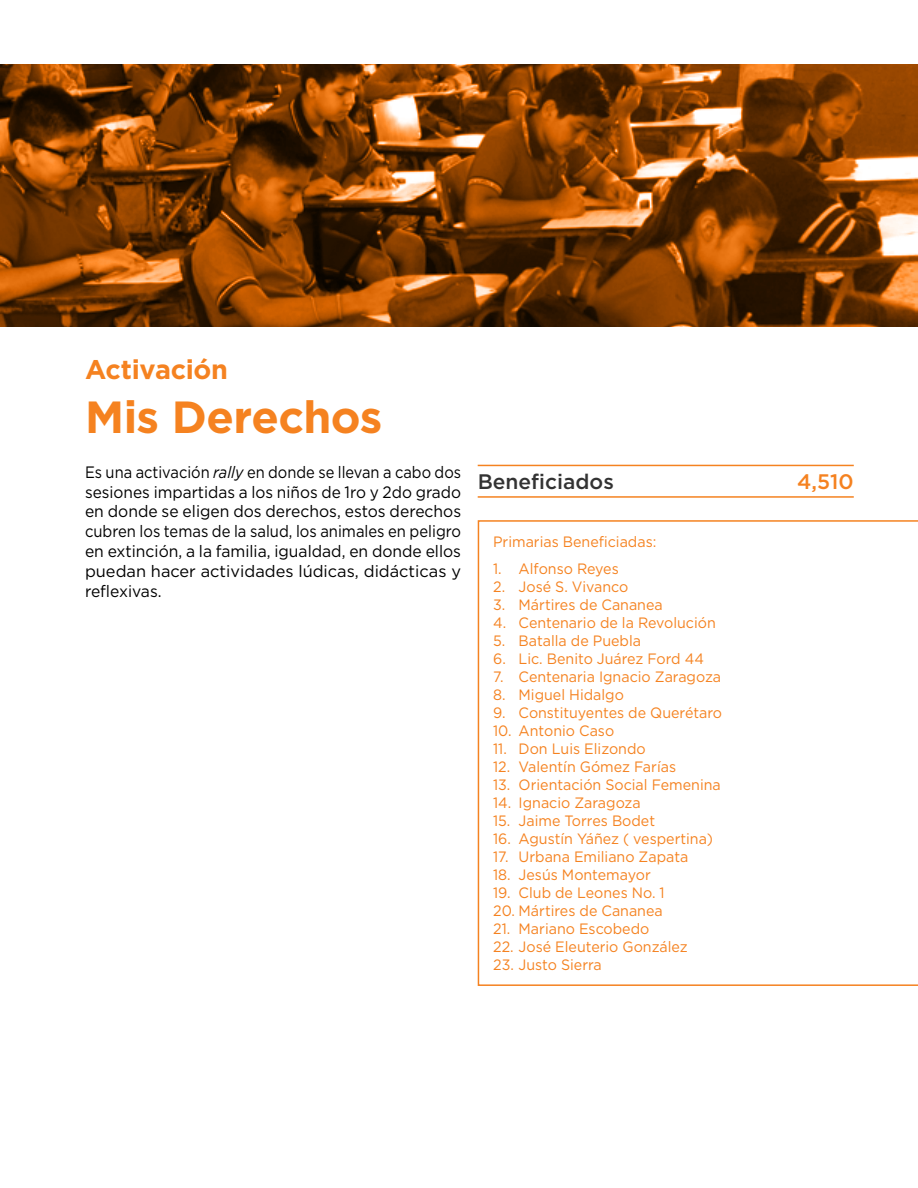
<style>
.page{position:relative;width:918px;height:1188px;background:#fff}
.page>*{position:absolute;margin:0;border:0;box-sizing:border-box;transform-origin:0 0}
.t1{font:700 45px "Gotham";letter-spacing:-.015em;color:#f58220}
.t2{font:700 27px "Gotham";letter-spacing:-.015em;color:#f58220}
.t3{font:500 21px "Gotham";color:#333}
.t4{font:500 21px "Gotham";color:#f58220}
.t5{font:16.5px/19.8px "Gotham";color:#000;text-align:justify;scale:.89 1}
.t6{font:15px "Gotham";color:#f58220;scale:.95 1}
.s1{font-style:italic}
</style>
<div class="page">
<svg style="left:0;top:64px;width:918px;height:263px;background:#81420b"></svg>
<hr style="left:478px;top:465px;width:376px;height:1px;background:#f58220">
<hr style="left:478px;top:496px;width:376px;height:2px;background:#f58220">
<div style="left:478px;top:520px;width:440px;height:466px;border:2px solid #f58220"></div>
<h2 class="t2" style="left:85px;top:351px;width:145px">Activación</h2>
<h1 class="t1" style="left:85px;top:387px;width:299px">Mis Derechos</h1>
<p class="t5" style="left:85px;top:462px;width:424px">Es una activación <span class="s1">rally</span> en donde se llevan a cabo dos sesiones impartidas a los niños de 1ro y 2do grado en donde se eligen dos derechos, estos derechos cubren los temas de la salud, los animales en peligro en extinción, a la familia, igualdad, en donde ellos puedan hacer actividades lúdicas, didácticas y reflexivas.</p>
<h3 class="t3" style="left:478px;top:468px;width:138px">Beneficiados</h3>
<h3 class="t4" style="left:797px;top:468px;width:58px">4,510</h3>
<p class="t6" style="left:493px;top:532px;width:173px">Primarias Beneficiadas:</p>
<p class="t6" style="left:493px;top:559px;width:134px">1. Alfonso Reyes</p>
<p class="t6" style="left:493px;top:577px;width:144px">2. José S. Vivanco</p>
<p class="t6" style="left:493px;top:595px;width:180px">3. Mártires de Cananea</p>
<p class="t6" style="left:493px;top:613px;width:236px">4. Centenario de la Revolución</p>
<p class="t6" style="left:493px;top:631px;width:157px">5. Batalla de Puebla</p>
<p class="t6" style="left:493px;top:649px;width:223px">6. Lic. Benito Juárez Ford 44</p>
<p class="t6" style="left:493px;top:667px;width:242px">7. Centenaria Ignacio Zaragoza</p>
<p class="t6" style="left:493px;top:685px;width:139px">8. Miguel Hidalgo</p>
<p class="t6" style="left:493px;top:703px;width:243px">9. Constituyentes de Querétaro</p>
<p class="t6" style="left:493px;top:721px;width:129px">10. Antonio Caso</p>
<p class="t6" style="left:493px;top:739px;width:162px">11. Don Luis Elizondo</p>
<p class="t6" style="left:493px;top:757px;width:194px">12. Valentín Gómez Farías</p>
<p class="t6" style="left:493px;top:775px;width:241px">13. Orientación Social Femenina</p>
<p class="t6" style="left:493px;top:793px;width:157px">14. Ignacio Zaragoza</p>
<p class="t6" style="left:493px;top:811px;width:172px">15. Jaime Torres Bodet</p>
<p class="t6" style="left:493px;top:829px;width:233px">16. Agustín Yáñez ( vespertina)</p>
<p class="t6" style="left:493px;top:847px;width:207px">17. Urbana Emiliano Zapata</p>
<p class="t6" style="left:493px;top:865px;width:167px">18. Jesús Montemayor</p>
<p class="t6" style="left:493px;top:883px;width:182px">19. Club de Leones No. 1</p>
<p class="t6" style="left:493px;top:901px;width:180px">20. Mártires de Cananea</p>
<p class="t6" style="left:493px;top:919px;width:166px">21. Mariano Escobedo</p>
<p class="t6" style="left:493px;top:937px;width:206px">22. José Eleuterio González</p>
<p class="t6" style="left:493px;top:955px;width:116px">23. Justo Sierra</p>
</div>
